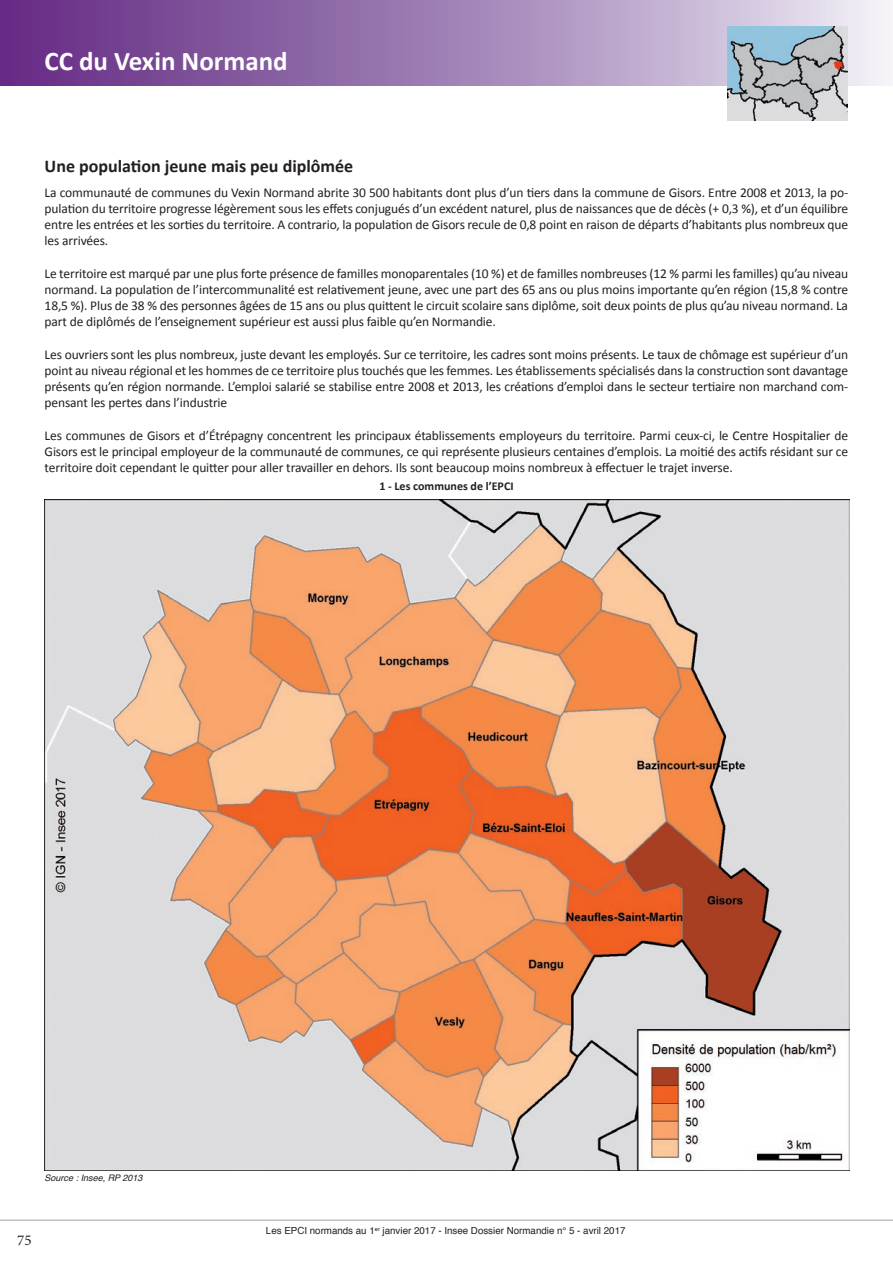
<style>
.page{position:relative;width:893px;height:1263px;background:#fff}
.page>*{position:absolute;margin:0;border:0;box-sizing:border-box;transform-origin:0 0}
.t1{font:700 27px "Calibri";color:#fff}
.t2{font:700 18px "Calibri";color:#231f20}
.t3{font:15px "Minion Pro";color:#231f20}
.t4{font:13.5px/16.2px "Calibri";letter-spacing:-.01em;color:#231f20;text-align:justify}
.t5{font:700 12px "Calibri";color:#231f20}
.t6{font:9.75px "Helvetica";color:#231f20}
.t7{font:italic 9px "Helvetica";color:#231f20}
</style>
<div class="page">
<div style="left:0;top:0;width:893px;height:85px;background:linear-gradient(to right,#5e237f,#ebe8f2)"></div>
<img style="left:728px;top:26px;width:119px;height:94px">
<img style="left:45px;top:499px;width:805px;height:671px">
<hr style="left:0;top:1219px;width:893px;height:2px;background:#a8a9ad">
<h1 class="t1" style="left:44px;top:44px;width:245px">CC du Vexin Normand</h1>
<h2 class="t2" style="left:45px;top:154px;width:310px">Une population jeune mais peu diplômée</h2>
<p class="t4" style="left:45px;top:184px;width:805px">La communauté de communes du Vexin Normand abrite 30 500 habitants dont plus d’un tiers dans la commune de Gisors. Entre 2008 et 2013, la po&shy;pulation du territoire progresse légèrement sous les effets conjugués d’un excédent naturel, plus de naissances que de décès (+ 0,3 %), et d’un équilibre entre les entrées et les sorties du territoire. A contrario, la population de Gisors recule de 0,8 point en raison de départs d’habitants plus nombreux que les arrivées.</p>
<p class="t4" style="left:45px;top:265px;width:805px">Le territoire est marqué par une plus forte présence de familles monoparentales (10 %) et de familles nombreuses (12 % parmi les familles) qu’au niveau normand. La population de l’intercommunalité est relativement jeune, avec une part des 65 ans ou plus moins importante qu’en région (15,8 % contre 18,5 %). Plus de 38 % des personnes âgées de 15 ans ou plus quittent le circuit scolaire sans diplôme, soit deux points de plus qu’au niveau normand. La part de diplômés de l’enseignement supérieur est aussi plus faible qu’en Normandie.</p>
<p class="t4" style="left:45px;top:346px;width:805px">Les ouvriers sont les plus nombreux, juste devant les employés. Sur ce territoire, les cadres sont moins présents. Le taux de chômage est supérieur d’un point au niveau régional et les hommes de ce territoire plus touchés que les femmes. Les établissements spécialisés dans la construction sont davantage présents qu’en région normande. L’emploi salarié se stabilise entre 2008 et 2013, les créations d’emploi dans le secteur tertiaire non marchand com&shy;pensant les pertes dans l’industrie</p>
<p class="t4" style="left:45px;top:427px;width:805px">Les communes de Gisors et d’Étrépagny concentrent les principaux établissements employeurs du territoire. Parmi ceux-ci, le Centre Hospitalier de Gisors est le principal employeur de la communauté de communes, ce qui représente plusieurs centaines d’emplois. La moitié des actifs résidant sur ce territoire doit cependant le quitter pour aller travailler en dehors. Ils sont beaucoup moins nombreux à effectuer le trajet inverse.</p>
<p class="t5" style="left:379px;top:478px;width:136px">1 - Les communes de l’EPCI</p>
<p class="t7" style="left:45px;top:1171px;width:99px">Source : Insee, RP 2013</p>
<p class="t3" style="left:17px;top:1230px;width:16px">75</p>
<p class="t6" style="left:266px;top:1223px;width:361px">Les EPCI normands au 1<sup>er</sup> janvier 2017 - Insee Dossier Normandie n° 5 - avril 2017</p>
</div>
